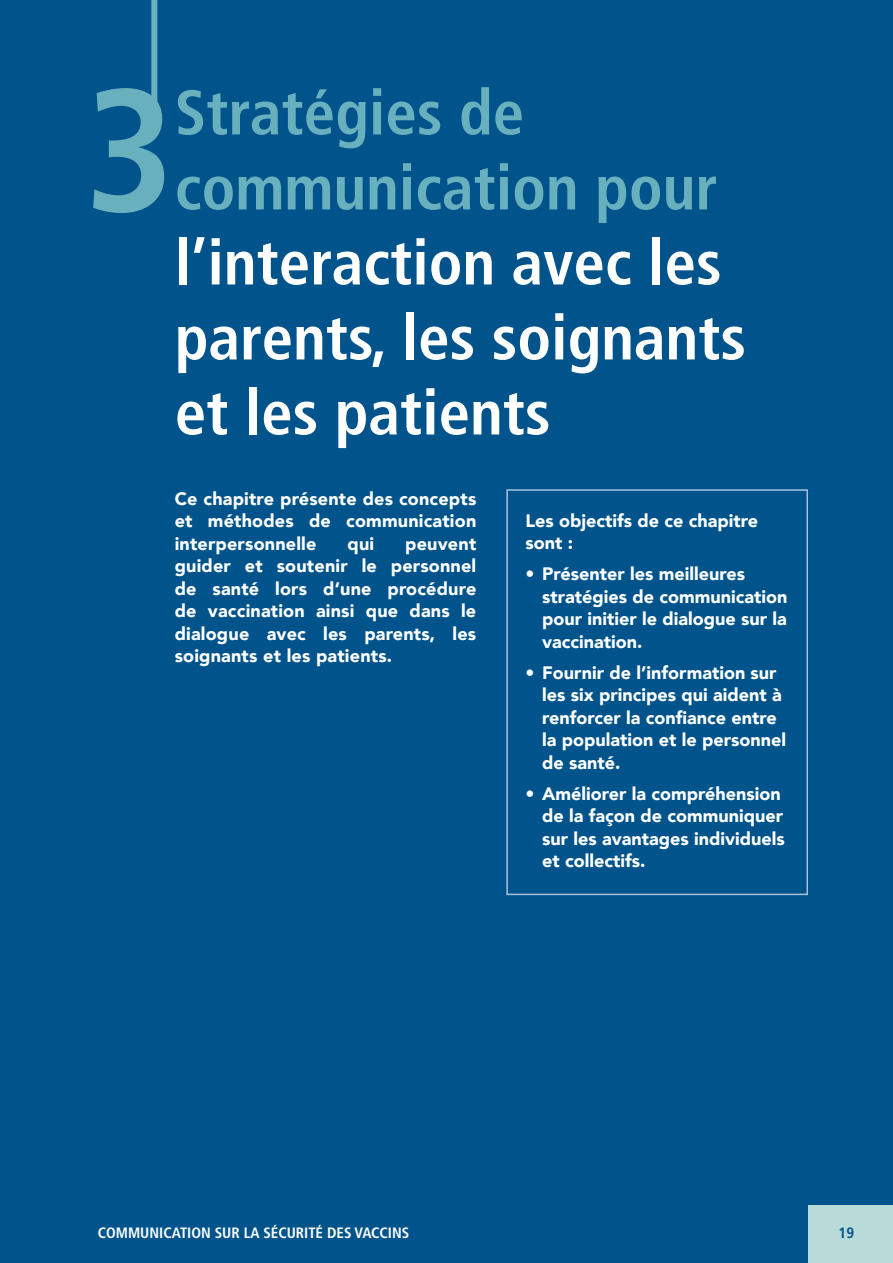
<style>
.page{position:relative;width:893px;height:1263px;background:#fff}
.page>*{position:absolute;margin:0;border:0;box-sizing:border-box;transform-origin:0 0}
.t1{font:700 condensed 174px "Frutiger LT Std";color:#69b0bf}
.t2{font:700 condensed 63px/75px "Frutiger LT Std";color:#fff}
.t3{font:900 18px/22.5px "Avenir";color:#fff}
.t4{font:700 condensed 15px "Frutiger LT Std";color:#fff}
.t5{font:700 condensed 15px "Frutiger LT Std";color:#00548b}
.s1{color:#69b0bf}
</style>
<div class="page">
<div style="left:0;top:1204px;width:808px;height:59px;background:#00548b"></div>
<div style="left:808px;top:1204px;width:85px;height:59px;background:#b8dbd8"></div>
<div style="left:0;top:0;width:893px;height:1204px;background:#00548b"></div>
<div style="left:506px;top:489px;width:302px;height:406px;border:2px solid #a7c0e0"></div>
<div style="left:151px;top:0;width:6px;height:105px;background:#69b0bf"></div>
<p class="t1" style="left:84px;top:48px;width:92px">3</p>
<p class="t2" style="left:175px;top:75px;width:573px"><span class="s1">Stratégies de communication pour </span>l’interaction avec les parents, les soignants et les patients</p>
<p class="t3" style="left:175px;top:487px;width:303px;text-align:justify">Ce chapitre présente des concepts et méthodes de communication interpersonnelle</p>
<p class="t3" style="left:347px;top:532px;width:28px">qui</p>
<p class="t3" style="left:175px;top:532px;width:303px;text-align:justify;text-indent:231px">peuvent guider et soutenir le personnel de santé lors d’une procédure de vaccination ainsi que dans le dialogue avec les parents, les soignants et les patients.</p>
<p class="t3" style="left:526px;top:509px;width:234px">Les objectifs de ce chapitre sont :</p>
<p class="t3" style="left:542px;top:562px;width:247px;text-indent:-16px">• Présenter les meilleures stratégies de communication pour initier le dialogue sur la vaccination.</p>
<p class="t3" style="left:542px;top:661px;width:245px;text-indent:-16px">• Fournir de l’information sur les six principes qui aident à renforcer la confiance entre la population et le personnel de santé.</p>
<p class="t3" style="left:542px;top:782px;width:244px;text-indent:-16px">• Améliorer la compréhension de la façon de communiquer sur les avantages individuels et collectifs.</p>
<p class="t4" style="left:98px;top:1224px;width:313px">COMMUNICATION SUR LA SÉCURITÉ DES VACCINS</p>
<p class="t5" style="left:839px;top:1224px;width:17px">19</p>
</div>
